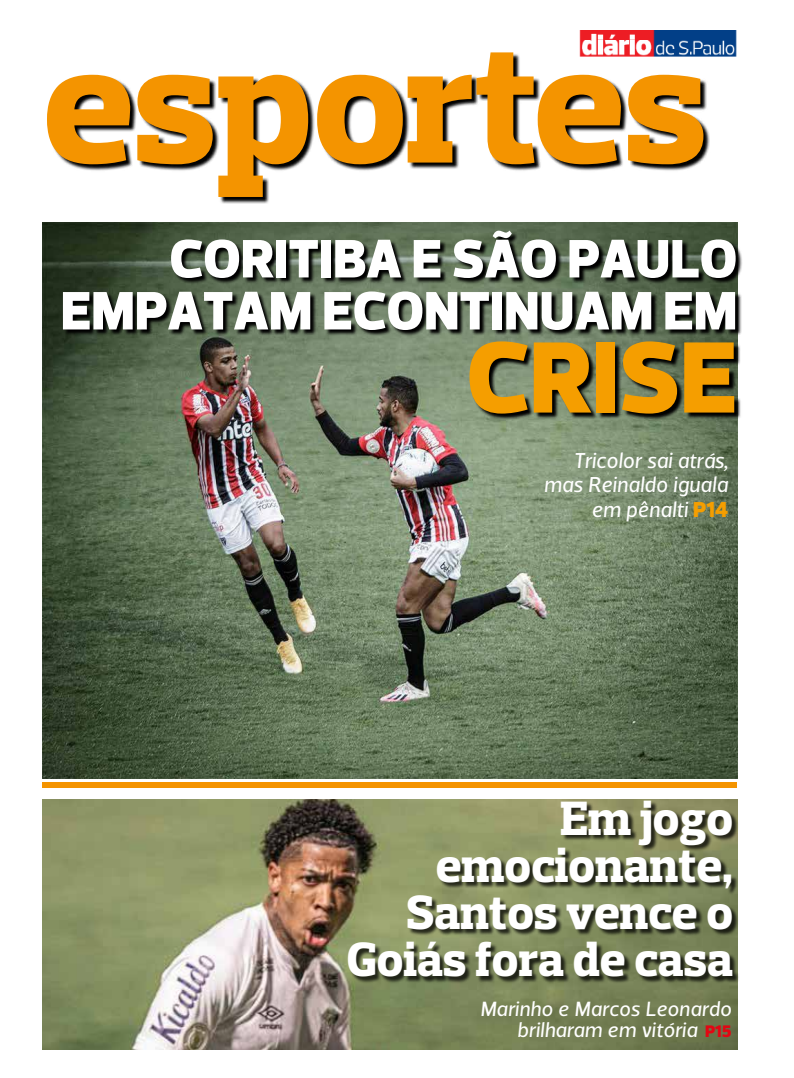
<style>
.page{position:relative;width:794px;height:1078px;background:#fff}
.page>*{position:absolute;margin:0;border:0;box-sizing:border-box;transform-origin:0 0}
.t1{font:800 172px "Prelo Slab";color:#f49400}
.t2{font:900 103px "Prelo";color:#f59e00}
.t3{font:900 55px/52px "Prelo";color:#fff;text-align:right}
.t4{font:800 49px/47px "Prelo Slab";color:#fff;text-align:right}
.t5{font:italic 22px/24.6px "Velino Sans";color:#fff;text-align:right}
.t6{font:italic 21px/21px "Velino Sans";color:#fff;text-align:right}
.s1{font-family:"Prelo";font-weight:900;font-style:normal;color:#f59e00}
.s2{font-family:"Prelo";font-weight:900;font-style:normal;font-size:17px;color:#e30613}
</style>
<div class="page">
<img style="left:43px;top:799px;width:694px;height:250px">
<img style="left:43px;top:222px;width:694px;height:556px">
<div style="left:349px;top:801px;width:390px;height:182px;background:#000;opacity:.75"></div>
<svg style="left:49px;top:54px;width:661px;height:150px"></svg>
<img style="left:578px;top:30px;width:159px;height:28px">
<div style="left:43px;top:782px;width:694px;height:5px;background:#f49400"></div>
<svg style="left:64px;top:232px;width:678px;height:188px;background:#464f3f"></svg>
<h1 class="t1" style="left:43px;top:-1px;width:666px">esportes</h1>
<h3 class="t3" style="left:61px;top:233px;width:678px">CORITIBA E SÃO PAULO<br>EMPATAM ECONTINUAM EM</h3>
<h2 class="t2" style="left:466px;top:314px;width:272px">CRISE</h2>
<p class="t5" style="left:544px;top:448px;width:186px">Tricolor sai atrás, mas Reinaldo iguala em pênalti <span class="s1">P14</span></p>
<h3 class="t4" style="left:347px;top:794px;width:388px">Em jogo emocionante,<br>Santos vence o<br>Goiás fora de casa</h3>
<p class="t6" style="left:480px;top:998px;width:253px">Marinho e Marcos Leonardo brilharam em vitória <span class="s2">P15</span></p>
</div>
